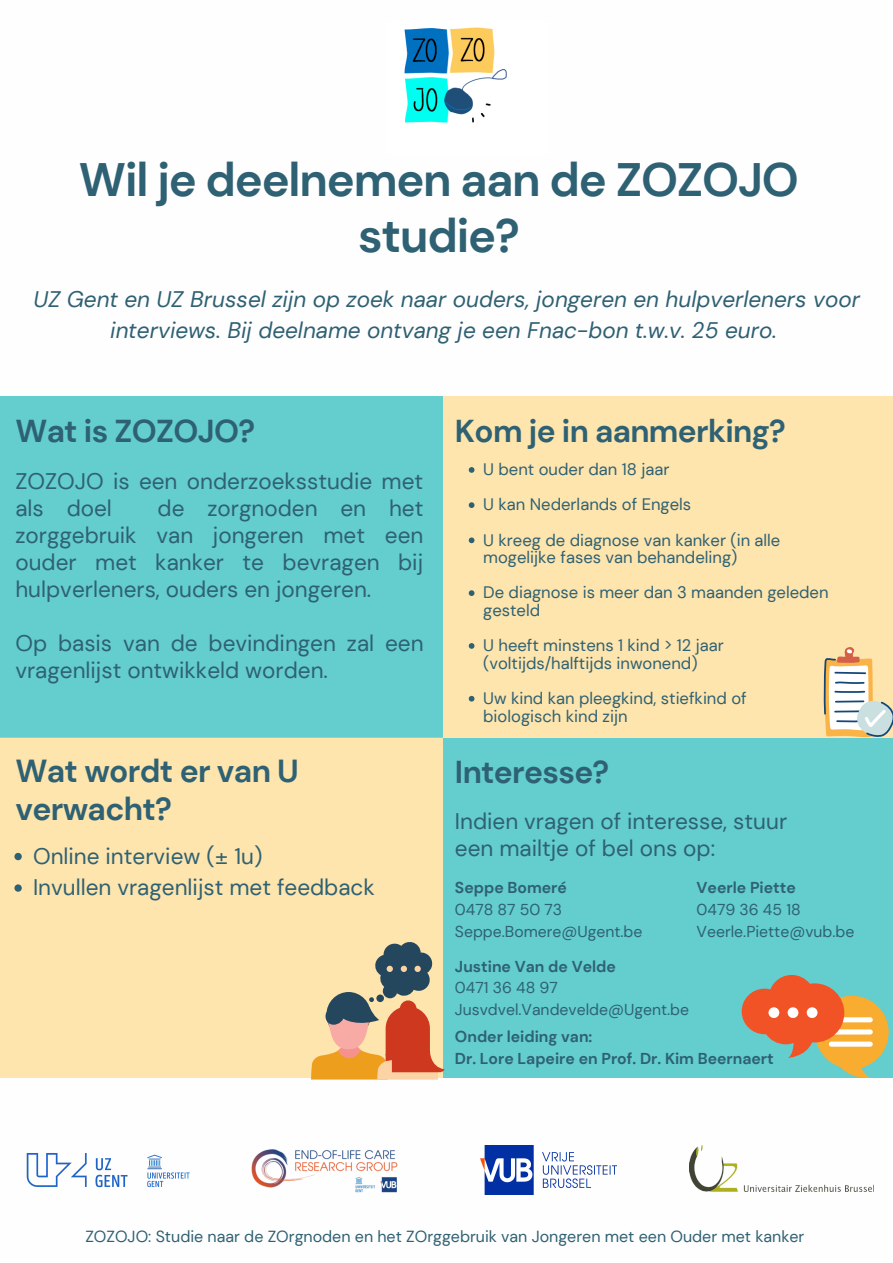
<style>
.page{position:relative;width:893px;height:1263px;background:#fff}
.page>*{position:absolute;margin:0;border:0;box-sizing:border-box;transform-origin:0 0}
.t1{font:700 46.8px/56.2px "DM Sans";letter-spacing:-.025em;color:#2e6173;text-align:center}
.t2{font:700 31.8px/37.7px "DM Sans";letter-spacing:-.02em;color:#2e6173}
.t3{font:700 31.65px "DM Sans";letter-spacing:-.02em;color:#2e6173}
.t4{font:700 31.58px "DM Sans";letter-spacing:-.02em;color:#2e6173}
.t5{font:22.5px/27px "DM Sans";color:#2e6173}
.t6{font:italic 22.5px/31.5px "DM Sans";color:#2e6173;text-align:center}
.t7{font:16.65px/17.6px "DM Sans";color:#2e6173}
.t8{font:16.05px "DM Sans";color:#2e6173}
.t9{font:15.75px "DM Sans";color:#2e6173}
.t10{font:700 15.75px "DM Sans";color:#2e6173}
</style>
<div class="page">
<div style="left:0;top:396px;width:443px;height:342px;background:#64cdcd"></div>
<div style="left:0;top:737px;width:443px;height:341px;background:#fee4ad"></div>
<div style="left:443px;top:396px;width:450px;height:342px;background:#fee4ad"></div>
<div style="left:443px;top:738px;width:450px;height:340px;background:#64cdcd"></div>
<svg style="left:311px;top:942px;width:134px;height:137px"></svg>
<div style="left:386px;top:966px;width:7px;height:6px;background:#fbd3a4;border-radius:50%"></div>
<svg style="left:823px;top:647px;width:70px;height:91px"></svg>
<svg style="left:741px;top:975px;width:147px;height:104px"></svg>
<div style="left:768px;top:1007px;width:11px;height:11px;background:#fff;border-radius:50%"></div>
<div style="left:787px;top:1007px;width:11px;height:11px;background:#fff;border-radius:50%"></div>
<div style="left:806px;top:1007px;width:11px;height:11px;background:#fff;border-radius:50%"></div>
<img style="left:26px;top:1153px;width:164px;height:35px">
<img style="left:251px;top:1149px;width:146px;height:44px">
<img style="left:481px;top:1146px;width:136px;height:48px">
<img style="left:689px;top:1146px;width:183px;height:45px">
<img style="left:404px;top:27px;width:103px;height:96px">
<svg style="left:469px;top:467px;width:5px;height:6px"></svg>
<svg style="left:469px;top:502px;width:5px;height:6px"></svg>
<svg style="left:469px;top:537px;width:5px;height:6px"></svg>
<svg style="left:469px;top:590px;width:5px;height:6px"></svg>
<svg style="left:469px;top:643px;width:5px;height:6px"></svg>
<svg style="left:469px;top:696px;width:5px;height:5px"></svg>
<svg style="left:14px;top:853px;width:8px;height:7px"></svg>
<svg style="left:14px;top:884px;width:8px;height:8px"></svg>
<p class="t1" style="left:79px;top:152px;width:721px">Wil je deelnemen aan de ZOZOJO studie?</p>
<p class="t6" style="left:33px;top:284px;width:828px">UZ Gent en UZ Brussel zijn op zoek naar ouders, jongeren en hulpverleners voor interviews. Bij deelname ontvang je een Fnac-bon t.w.v. 25 euro.</p>
<p class="t4" style="left:15px;top:410px;width:241px">Wat is ZOZOJO?</p>
<p class="t5" style="left:15px;top:468px;width:409px">ZOZOJO is een onderzoeksstudie met als doel</p>
<p class="t5" style="left:15px;top:495px;width:409px;text-align:justify;text-indent:142px">de zorgnoden en het zorggebruik van jongeren met een ouder met kanker te bevragen bij hulpverleners, ouders en jongeren.</p>
<p class="t5" style="left:15px;top:630px;width:410px">Op basis van de bevindingen zal een vragenlijst ontwikkeld worden.</p>
<p class="t4" style="left:455px;top:411px;width:332px">Kom je in aanmerking?</p>
<p class="t7" style="left:483px;top:461px;width:188px">U bent ouder dan 18 jaar</p>
<p class="t7" style="left:483px;top:496px;width:209px">U kan Nederlands of Engels</p>
<p class="t7" style="left:483px;top:531px;width:299px">U kreeg de diagnose van kanker (in alle mogelijke fases van behandeling)</p>
<p class="t7" style="left:483px;top:584px;width:347px">De diagnose is meer dan 3 maanden geleden gesteld</p>
<p class="t7" style="left:483px;top:637px;width:242px">U heeft minstens 1 kind &gt; 12 jaar (voltijds/halftijds inwonend)</p>
<p class="t7" style="left:483px;top:689px;width:265px">Uw kind kan pleegkind, stiefkind of</p>
<p class="t7" style="left:483px;top:707px;width:146px">biologisch kind zijn</p>
<p class="t2" style="left:15px;top:752px;width:285px">Wat wordt er van U verwacht?</p>
<p class="t3" style="left:455px;top:751px;width:156px">Interesse?</p>
<p class="t5" style="left:455px;top:808px;width:334px">Indien vragen of interesse, stuur een mailtje of bel ons op:</p>
<p class="t5" style="left:33px;top:842px;width:231px">Online interview (± 1u)</p>
<p class="t5" style="left:33px;top:874px;width:343px">Invullen vragenlijst met feedback</p>
<p class="t10" style="left:455px;top:878px;width:113px">Seppe Bomeré</p>
<p class="t9" style="left:455px;top:899px;width:109px">0478 87 50 73</p>
<p class="t9" style="left:455px;top:921px;width:189px">Seppe.Bomere@Ugent.be</p>
<p class="t10" style="left:455px;top:956px;width:162px">Justine Van de Velde</p>
<p class="t9" style="left:455px;top:978px;width:104px">0471 36 48 97</p>
<p class="t9" style="left:455px;top:1000px;width:236px">Jusvdvel.Vandevelde@Ugent.be</p>
<p class="t10" style="left:696px;top:878px;width:101px">Veerle Piette</p>
<p class="t9" style="left:696px;top:899px;width:106px">0479 36 45 18</p>
<p class="t9" style="left:696px;top:921px;width:159px">Veerle.Piette@vub.be</p>
<p class="t10" style="left:455px;top:1026px;width:139px">Onder leiding van:</p>
<p class="t10" style="left:455px;top:1048px;width:320px">Dr. Lore Lapeire en Prof. Dr. Kim Beernaert</p>
<p class="t8" style="left:85px;top:1226px;width:720px">ZOZOJO: Studie naar de ZOrgnoden en het ZOrggebruik van Jongeren met een Ouder met kanker</p>
</div>
